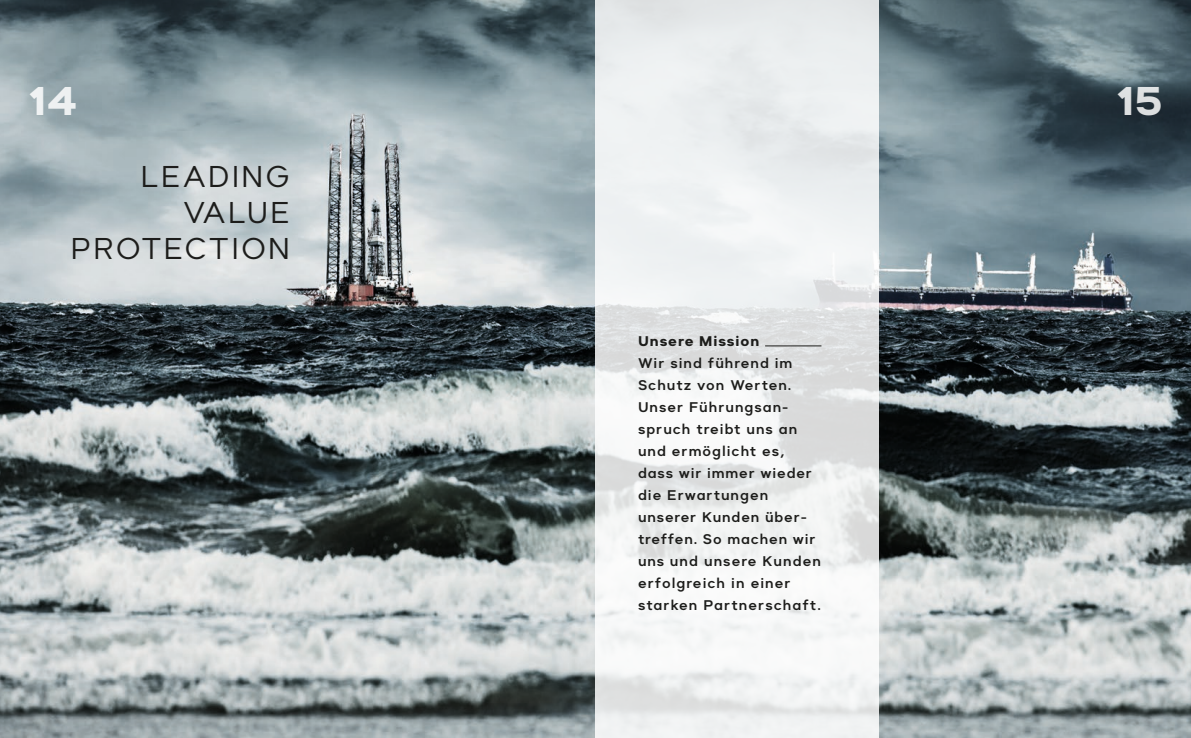
<style>
.page{position:relative;width:1191px;height:738px;background:#fff}
.page>*{position:absolute;margin:0;border:0;box-sizing:border-box;transform-origin:0 0}
.t1{font:700 40px "Suprema";color:#fff}
.t2{font:30px/36px "Suprema";letter-spacing:.07em;color:#1d1d1b;text-align:right}
.t3{font:600 14px/22px "Suprema";letter-spacing:.07em;color:#1d1d1b}
.t4{font:700 14px "Suprema";letter-spacing:.065em;color:#1d1d1b}
</style>
<div class="page">
<img style="left:0;top:0;width:1191px;height:737px">
<svg style="left:595px;top:0;width:284px;height:737px;fill:#eef1f2"></svg>
<hr style="left:765px;top:345px;width:56px;height:1px;background:#1d1d1b">
<h1 class="t1" style="left:28px;top:74px;width:51px">14</h1>
<h1 class="t1" style="left:1116px;top:74px;width:48px">15</h1>
<h2 class="t2" style="left:71px;top:158px;width:221px">LEADING<br>VALUE<br>PROTECTION</h2>
<p class="t4" style="left:638px;top:331px;width:123px">Unsere Mission</p>
<p class="t3" style="left:638px;top:352px;width:184px">Wir sind führend im<br>Schutz von Werten.<br>Unser Führungsan&shy;spruch treibt uns an und ermöglicht es, dass wir immer wieder die Erwartungen unserer Kunden über&shy;treffen. So machen wir uns und unsere Kunden erfolgreich in einer starken Partnerschaft.</p>
</div>
